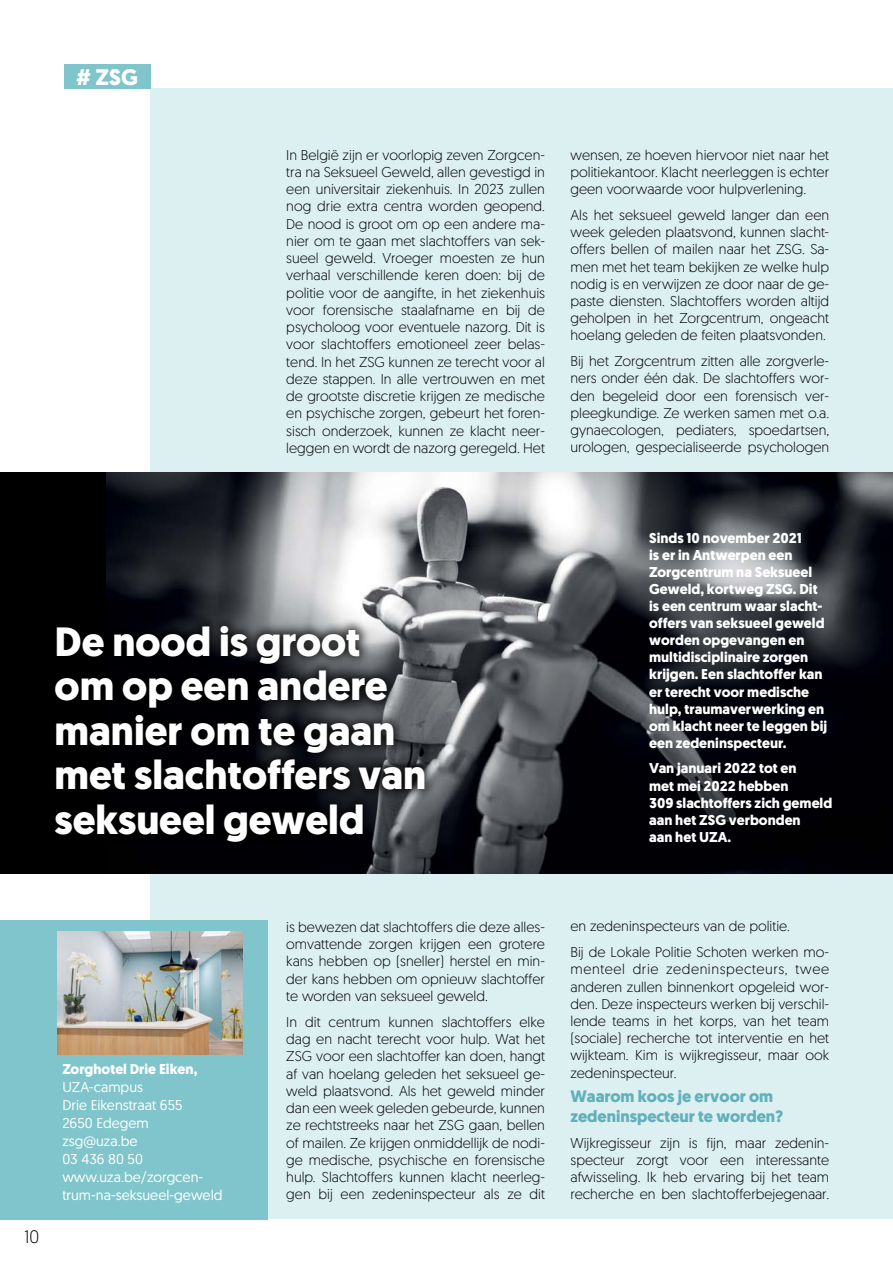
<style>
.page{position:relative;width:893px;height:1263px;background:#fff}
.page>*{position:absolute;margin:0;border:0;box-sizing:border-box;transform-origin:0 0}
.t1{font:700 40.8px/44.5px "Geomanist";color:#fff}
.t2{font:700 22.5px "Geomanist";color:#fff}
.t3{font:300 18px "Geomanist";color:#000}
.t4{font:700 16.5px/20px "Geomanist";color:#62b0ba}
.t5{font:300 14.25px/17.2px "Geomanist";color:#000;text-align:justify}
.t6{font:700 14.25px/17.1px "Geomanist";color:#fff}
.t7{font:14.25px/18px "Geomanist";color:#fff}
</style>
<div class="page">
<div style="left:150px;top:89px;width:743px;height:1130px;background:#dceff1"></div>
<div style="left:0;top:920px;width:268px;height:299px;background:#7fc5cb"></div>
<img style="left:58px;top:931px;width:185px;height:123px">
<div style="left:64px;top:64px;width:86px;height:25px;background:#7fc5cb"></div>
<div style="left:0;top:472px;width:893px;height:402px;background:#000"></div>
<img style="left:107px;top:472px;width:786px;height:402px">
<div style="left:43px;top:614px;width:393px;height:239px;background:#000;opacity:.75"></div>
<h2 class="t2" style="left:76px;top:62px;width:63px"># ZSG</h2>
<p class="t5" style="left:286px;top:145px;width:260px">In België zijn er voorlopig zeven Zorgcen&shy;tra na Seksueel Geweld, allen gevestigd in een universitair ziekenhuis. In 2023 zullen nog drie extra centra worden geopend.<br>De nood is groot om op een andere ma&shy;nier om te gaan met slachtoffers van sek&shy;sueel geweld. Vroeger moesten ze hun verhaal verschillende keren doen: bij de politie voor de aangifte, in het ziekenhuis voor forensische staalafname en bij de psycholoog voor eventuele nazorg. Dit is voor slachtoffers emotioneel zeer belas&shy;tend. In het ZSG kunnen ze terecht voor al deze stappen. In alle vertrouwen en met de grootste discretie krijgen ze medische en psychische zorgen, gebeurt het foren&shy;sisch onderzoek, kunnen ze klacht neer&shy;leggen en wordt de nazorg geregeld. Het</p>
<p class="t5" style="left:570px;top:146px;width:260px">wensen, ze hoeven hiervoor niet naar het politiekantoor. Klacht neerleggen is echter geen voorwaarde voor hulpverlening.</p>
<p class="t5" style="left:570px;top:206px;width:260px">Als het seksueel geweld langer dan een week geleden plaatsvond, kunnen slacht&shy;offers bellen of mailen naar het ZSG. Sa&shy;men met het team bekijken ze welke hulp nodig is en verwijzen ze door naar de ge&shy;paste diensten. Slachtoffers worden altijd geholpen in het Zorgcentrum, ongeacht hoelang geleden de feiten plaatsvonden.</p>
<p class="t5" style="left:570px;top:352px;width:260px">Bij het Zorgcentrum zitten alle zorgverle&shy;ners onder één dak. De slachtoffers wor&shy;den begeleid door een forensisch ver&shy;pleegkundige. Ze werken samen met o.a. gynaecologen, pediaters, spoedartsen, urologen, gespecialiseerde psychologen</p>
<h1 class="t1" style="left:55px;top:619px;width:373px">De nood is groot om op een andere manier om te gaan met slachtoffers van seksueel geweld</h1>
<p class="t6" style="left:649px;top:529px;width:180px">Sinds 10 november 2021<br>is er in Antwerpen een<br>Zorgcentrum na Seksueel<br>Geweld, kortweg ZSG. Dit is een centrum waar slacht&shy;offers van seksueel geweld worden opgevangen en multidisciplinaire zorgen krijgen. Een slachtoffer kan er terecht voor medische hulp, traumaverwerking en om klacht neer te leggen bij een zedeninspecteur.</p>
<p class="t6" style="left:649px;top:760px;width:185px">Van januari 2022 tot en<br>met mei 2022 hebben<br>309 slachtoffers zich gemeld aan het ZSG verbonden<br>aan het UZA.</p>
<p class="t3" style="left:24px;top:1225px;width:17px">10</p>
<p class="t6" style="left:62px;top:1060px;width:137px">Zorghotel Drie Eiken,</p>
<p class="t7" style="left:62px;top:1077px;width:162px">UZA-campus<br>Drie Eikenstraat 655<br>2650 Edegem zsg@uza.be<br>03 436 80 50 www.uza.be/zorgcen&shy;trum-na-seksueel-geweld</p>
<p class="t5" style="left:286px;top:918px;width:260px">is bewezen dat slachtoffers die deze alles&shy;omvattende zorgen krijgen een grotere kans hebben op (sneller) herstel en min&shy;der kans hebben om opnieuw slachtoffer te worden van seksueel geweld.</p>
<p class="t5" style="left:286px;top:1012px;width:260px">In dit centrum kunnen slachtoffers elke dag en nacht terecht voor hulp. Wat het ZSG voor een slachtoffer kan doen, hangt af van hoelang geleden het seksueel ge&shy;weld plaatsvond. Als het geweld minder dan een week geleden gebeurde, kunnen ze rechtstreeks naar het ZSG gaan, bellen of mailen. Ze krijgen onmiddellijk de nodi&shy;ge medische, psychische en forensische hulp. Slachtoffers kunnen klacht neerleg&shy;gen bij een zedeninspecteur als ze dit</p>
<p class="t5" style="left:570px;top:913px;width:260px;line-height:25.8px">en zedeninspecteurs van de politie.<br>Bij de Lokale Politie Schoten werken mo-</p>
<p class="t5" style="left:570px;top:960px;width:260px">menteel drie zedeninspecteurs, twee anderen zullen binnenkort opgeleid wor&shy;den. Deze inspecteurs werken bij verschil&shy;lende teams in het korps, van het team (sociale) recherche tot interventie en het wijkteam. Kim is wijkregisseur, maar ook zedeninspecteur.</p>
<p class="t4" style="left:570px;top:1086px;width:214px">Waarom koos je ervoor om zedeninspecteur te worden?</p>
<p class="t5" style="left:570px;top:1133px;width:260px">Wijkregisseur zijn is fijn, maar zedenin&shy;specteur zorgt voor een interessante afwisseling. Ik heb ervaring bij het team recherche en ben slachtofferbejegenaar.</p>
</div>
